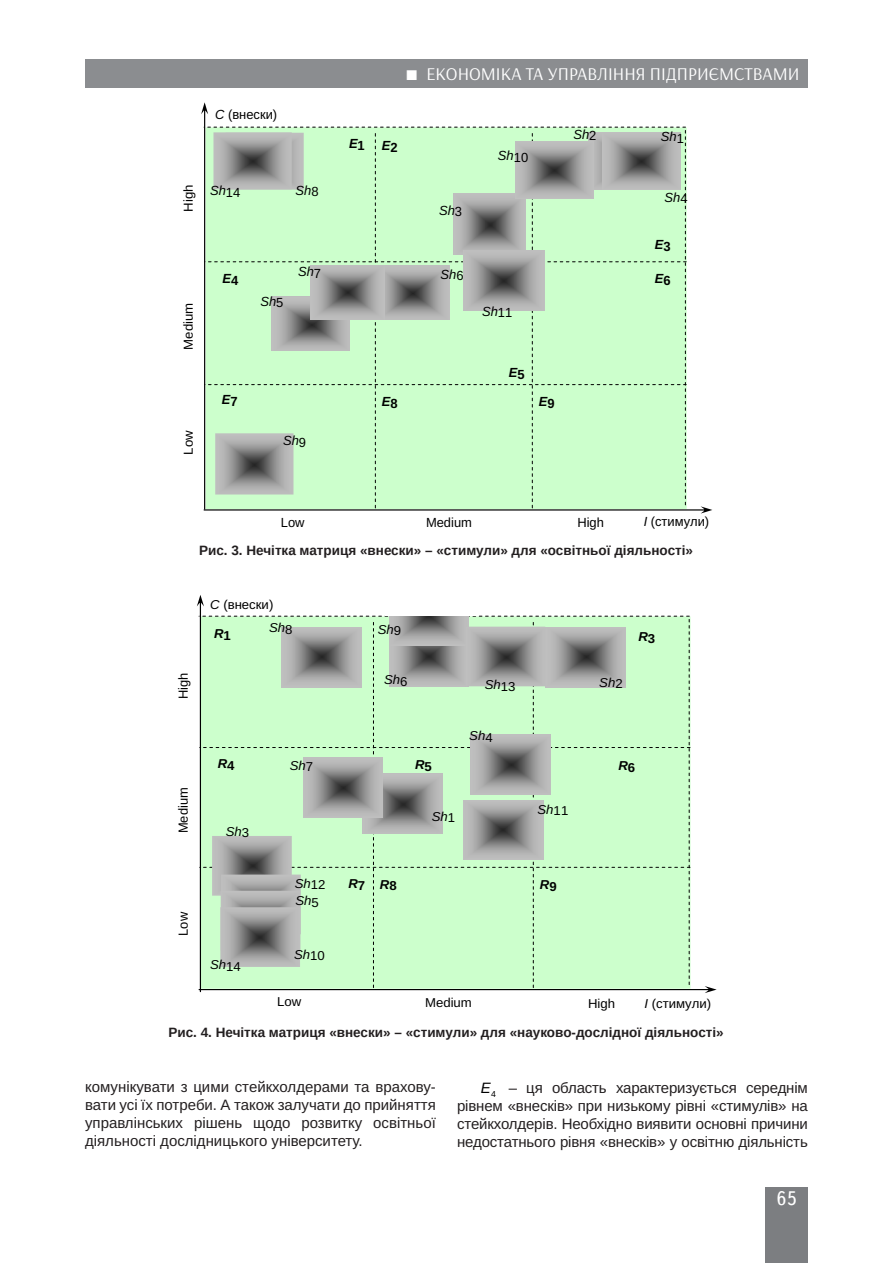
<style>
.page{position:relative;width:893px;height:1263px;background:#fff}
.page>*{position:absolute;margin:0;border:0;box-sizing:border-box;transform-origin:0 0}
.t1{font:19.5px "Ukrainian Text";color:#fff}
.t2{font:18px "Arsenal";color:#fff}
.Текст_основной_G{font:15px/18.1px "Arimo";letter-spacing:-.01em;color:#231f20;text-align:justify}
.t3{font:italic 15px "Arimo";color:#000}
.Рисунок{font:700 13.5px "Arimo";color:#231f20}
.t4{font:13.2px "Arimo";color:#000}
.t5{font:italic 13.2px "Arimo";color:#000}
.t6{font:italic 700 13.2px "Arimo";color:#000}
.t7{font:italic 12.9px "Arimo";color:#000}
.t8{font:12.9px "Arimo";color:#000}
.t9{font:italic 700 12.9px "Arimo";color:#000}
.s1{font-style:italic}
.s2{font-style:normal}
</style>
<div class="page">
<div style="left:765px;top:1187px;width:43px;height:76px;background:#7c7e81"></div>
<div style="left:85px;top:59px;width:723px;height:29px;background:#8b8d90"></div>
<svg style="left:201px;top:102px;width:511px;height:411px"></svg>
<svg style="left:215px;top:433px;width:78px;height:61px"></svg>
<div style="left:588px;top:132px;width:78px;height:58px;background:linear-gradient(to bottom,#b5b5b5,#b3b3b3)"></div>
<svg style="left:602px;top:132px;width:78px;height:57px"></svg>
<svg style="left:454px;top:193px;width:71px;height:61px"></svg>
<svg style="left:272px;top:296px;width:78px;height:54px"></svg>
<svg style="left:384px;top:266px;width:65px;height:54px"></svg>
<svg style="left:311px;top:265px;width:73px;height:55px"></svg>
<div style="left:225px;top:133px;width:79px;height:57px;background:#bfbfbf"></div>
<svg style="left:213px;top:132px;width:79px;height:57px"></svg>
<svg style="left:515px;top:141px;width:78px;height:57px"></svg>
<svg style="left:463px;top:251px;width:81px;height:59px"></svg>
<svg style="left:197px;top:595px;width:519px;height:398px"></svg>
<svg style="left:363px;top:774px;width:80px;height:59px"></svg>
<svg style="left:546px;top:627px;width:80px;height:60px"></svg>
<svg style="left:212px;top:836px;width:80px;height:60px"></svg>
<svg style="left:471px;top:735px;width:79px;height:59px"></svg>
<svg style="left:389px;top:645px;width:77px;height:41px"></svg>
<svg style="left:303px;top:758px;width:80px;height:60px"></svg>
<svg style="left:282px;top:627px;width:79px;height:60px"></svg>
<svg style="left:389px;top:615px;width:80px;height:30px"></svg>
<div style="left:385px;top:584px;width:91px;height:31px;background:#fff"></div>
<svg style="left:463px;top:800px;width:80px;height:60px"></svg>
<svg style="left:221px;top:874px;width:80px;height:60px"></svg>
<svg style="left:221px;top:891px;width:79px;height:16px"></svg>
<svg style="left:220px;top:907px;width:80px;height:60px"></svg>
<svg style="left:466px;top:627px;width:79px;height:59px"></svg>
<p class="t2" style="left:426px;top:63px;width:375px">ЕКОНОМІКА ТА УПРАВЛІННЯ ПІДПРИЄМСТВАМИ</p>
<p class="t4" style="left:215px;top:105px;width:64px"><span class="s1">C</span> (внески)</p>
<p class="t6" style="left:349px;top:135px;width:17px">E<span class="s2">1</span></p>
<p class="t6" style="left:382px;top:136px;width:17px">E<span class="s2">2</span></p>
<p class="t5" style="left:498px;top:146px;width:32px">Sh<span class="s2">10</span></p>
<p class="t5" style="left:573px;top:125px;width:24px">Sh<span class="s2">2</span></p>
<p class="t5" style="left:661px;top:128px;width:24px">Sh<span class="s2">1</span></p>
<p class="t8" style="left:179px;top:212px;width:29px;rotate:-90deg">High</p>
<p class="t5" style="left:210px;top:181px;width:32px">Sh<span class="s2">14</span></p>
<p class="t5" style="left:295px;top:181px;width:24px">Sh<span class="s2">8</span></p>
<p class="t5" style="left:439px;top:201px;width:24px">Sh<span class="s2">3</span></p>
<p class="t5" style="left:665px;top:188px;width:24px">Sh<span class="s2">4</span></p>
<p class="t6" style="left:655px;top:236px;width:17px">E<span class="s2">3</span></p>
<p class="t6" style="left:222px;top:269px;width:17px">E<span class="s2">4</span></p>
<p class="t5" style="left:298px;top:262px;width:24px">Sh<span class="s2">7</span></p>
<p class="t5" style="left:441px;top:265px;width:24px">Sh<span class="s2">6</span></p>
<p class="t6" style="left:655px;top:269px;width:17px">E<span class="s2">6</span></p>
<p class="t8" style="left:179px;top:350px;width:48px;rotate:-90deg">Medium</p>
<p class="t5" style="left:260px;top:292px;width:24px">Sh<span class="s2">5</span></p>
<p class="t5" style="left:482px;top:302px;width:32px">Sh<span class="s2">11</span></p>
<p class="t6" style="left:509px;top:363px;width:17px">E<span class="s2">5</span></p>
<p class="t6" style="left:222px;top:391px;width:17px">E<span class="s2">7</span></p>
<p class="t6" style="left:382px;top:392px;width:17px">E<span class="s2">8</span></p>
<p class="t6" style="left:539px;top:393px;width:17px">E<span class="s2">9</span></p>
<p class="t8" style="left:179px;top:455px;width:26px;rotate:-90deg">Low</p>
<p class="t5" style="left:283px;top:432px;width:24px">Sh<span class="s2">9</span></p>
<p class="t4" style="left:281px;top:513px;width:25px">Low</p>
<p class="t4" style="left:426px;top:514px;width:47px">Medium</p>
<p class="t4" style="left:577px;top:513px;width:28px">High</p>
<p class="t4" style="left:644px;top:513px;width:67px"><span class="s1">І</span> (стимули)</p>
<p class="Рисунок" style="left:199px;top:541px;width:495px">Рис. 3. Нечітка матриця «внески» – «стимули» для «освітньої діяльності»</p>
<p class="t8" style="left:210px;top:595px;width:65px"><span class="s1">C</span> (внески)</p>
<p class="t4" style="left:174px;top:699px;width:28px;rotate:-90deg">High</p>
<p class="t4" style="left:174px;top:833px;width:47px;rotate:-90deg">Medium</p>
<p class="t4" style="left:174px;top:936px;width:25px;rotate:-90deg">Low</p>
<p class="t7" style="left:269px;top:619px;width:25px">Sh<span class="s2">8</span></p>
<p class="t7" style="left:378px;top:620px;width:25px">Sh<span class="s2">9</span></p>
<p class="t9" style="left:214px;top:625px;width:18px">R<span class="s2">1</span></p>
<p class="t9" style="left:638px;top:627px;width:18px">R<span class="s2">3</span></p>
<p class="t7" style="left:384px;top:671px;width:25px">Sh<span class="s2">6</span></p>
<p class="t7" style="left:485px;top:676px;width:32px">Sh<span class="s2">13</span></p>
<p class="t7" style="left:469px;top:727px;width:25px">Sh<span class="s2">4</span></p>
<p class="t7" style="left:599px;top:674px;width:25px">Sh<span class="s2">2</span></p>
<p class="t9" style="left:218px;top:754px;width:18px">R<span class="s2">4</span></p>
<p class="t9" style="left:415px;top:756px;width:18px">R<span class="s2">5</span></p>
<p class="t9" style="left:618px;top:756px;width:18px">R<span class="s2">6</span></p>
<p class="t7" style="left:290px;top:756px;width:25px">Sh<span class="s2">7</span></p>
<p class="t7" style="left:226px;top:822px;width:25px">Sh<span class="s2">3</span></p>
<p class="t7" style="left:210px;top:956px;width:32px">Sh<span class="s2">14</span></p>
<p class="t7" style="left:295px;top:874px;width:32px">Sh<span class="s2">12</span></p>
<p class="t7" style="left:295px;top:892px;width:25px">Sh<span class="s2">5</span></p>
<p class="t7" style="left:294px;top:945px;width:32px">Sh<span class="s2">10</span></p>
<p class="t7" style="left:432px;top:807px;width:25px">Sh<span class="s2">1</span></p>
<p class="t7" style="left:537px;top:800px;width:32px">Sh<span class="s2">11</span></p>
<p class="t9" style="left:348px;top:875px;width:50px">R<span class="s2">7</span> R<span class="s2">8</span></p>
<p class="t9" style="left:540px;top:875px;width:18px">R<span class="s2">9</span></p>
<p class="t8" style="left:277px;top:993px;width:26px">Low</p>
<p class="t8" style="left:425px;top:994px;width:48px">Medium</p>
<p class="t8" style="left:588px;top:995px;width:29px">High</p>
<p class="t8" style="left:645px;top:994px;width:68px"><span class="s1">І</span> (стимули)</p>
<p class="Рисунок" style="left:168px;top:1023px;width:557px">Рис. 4. Нечітка матриця «внески» – «стимули» для «науково-дослідної діяльності»</p>
<p class="Текст_основной_G" style="left:85px;top:1077px;width:352px">комунікувати з цими стейкхолдерами та врахову&shy;вати усі їх потреби. А також залучати до прийняття управлінських рішень щодо розвитку освітньої діяльності дослідницького університету.</p>
<p class="t3" style="left:481px;top:1079px;width:17px">E<sub>4</sub></p>
<p class="Текст_основной_G" style="left:457px;top:1079px;width:352px;text-indent:52px">‒ ця область характеризується середнім рівнем «внесків» при низькому рівні «стимулів» на стейкхолдерів. Необхідно виявити основні причини недостатнього рівня «внесків» у освітню діяльність</p>
<h1 class="t1" style="left:776px;top:1188px;width:22px">65</h1>
</div>
